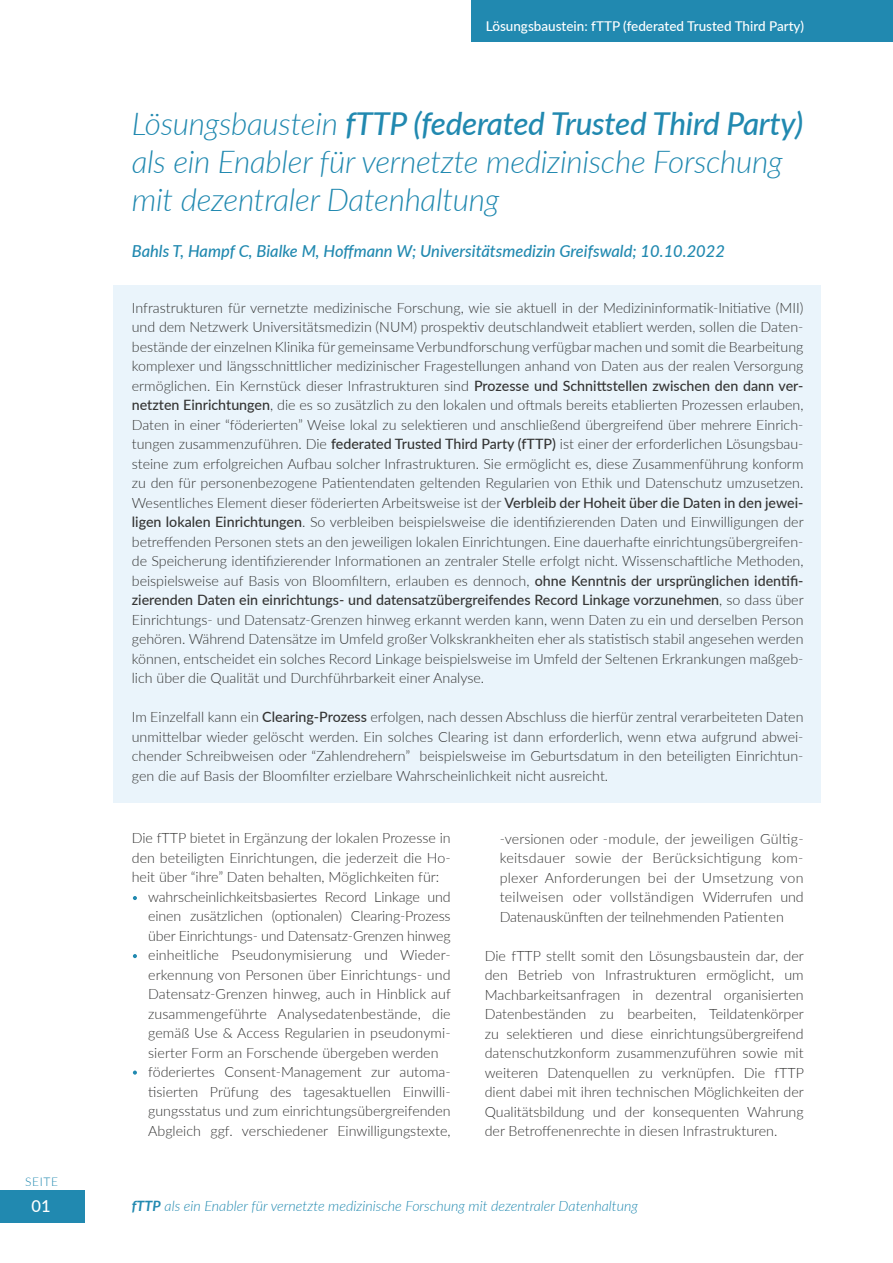
<style>
.page{position:relative;width:893px;height:1263px;background:#fff}
.page>*{position:absolute;margin:0;border:0;box-sizing:border-box;transform-origin:0 0}
.t1{font:italic 300 31.5px/37.8px "Lato";letter-spacing:-.01em;color:#2189b0}
.t2{font:italic 500 16.5px "Lato";color:#2189b0}
.t3{font:500 16.5px "Lato";color:#fff}
.t4{font:300 14.25px/19.5px "Lato";color:#343433;text-align:justify}
.t5{font:italic 300 14.25px "Lato";color:#2189b0}
.t6{font:500 13.5px "Lato";color:#fff}
.t7{font:300 12px "Lato";letter-spacing:.05em;color:#2189b0}
.s1{font-weight:500}
.s2{font-weight:700}
</style>
<div class="page">
<div style="left:114px;top:285px;width:707px;height:518px;background:#eaf4fb"></div>
<svg style="left:133px;top:896px;width:4px;height:4px"></svg>
<svg style="left:133px;top:954px;width:4px;height:4px"></svg>
<svg style="left:133px;top:1070px;width:4px;height:5px"></svg>
<div style="left:0;top:1190px;width:85px;height:32px;background:#2189b0"></div>
<div style="left:471px;top:0;width:422px;height:42px;background:#2189b0"></div>
<p class="t7" style="left:25px;top:1173px;width:34px">SEITE</p>
<p class="t3" style="left:32px;top:1194px;width:21px">01</p>
<p class="t6" style="left:486px;top:16px;width:320px">Lösungsbaustein: fTTP (federated Trusted Third Party)</p>
<h1 class="t1" style="left:132px;top:104px;width:673px">Lösungsbaustein <span class="s1">fTTP (federated Trusted Third Party) </span>als ein Enabler für vernetzte medizinische Forschung mit dezentraler Datenhaltung</h1>
<p class="t2" style="left:132px;top:239px;width:595px">Bahls T, Hampf C, Bialke M, Hoffmann W; Universitätsmedizin Greifswald; 10.10.2022</p>
<p class="t4" style="left:132px;top:297px;width:673px">Infrastrukturen für vernetzte medizinische Forschung, wie sie aktuell in der Medizininformatik-Initiative (MII) und dem Netzwerk Universitätsmedizin (NUM) prospektiv deutschlandweit etabliert werden, sollen die Daten&shy;bestände der einzelnen Klinika für gemeinsame Verbundforschung verfügbar machen und somit die Bearbeitung komplexer und längsschnittlicher medizinischer Fragestellungen anhand von Daten aus der realen Versorgung ermöglichen. Ein Kernstück dieser Infrastrukturen sind <span class="s1">Prozesse und Schnittstellen zwischen den dann ver&shy;netzten Einrichtungen</span>, die es so zusätzlich zu den lokalen und oftmals bereits etablierten Prozessen erlauben, Daten in einer “föderierten” Weise lokal zu selektieren und anschließend übergreifend über mehrere Einrich&shy;tungen zusammenzuführen. Die <span class="s1">federated Trusted Third Party (fTTP)</span> ist einer der erforderlichen Lösungsbau&shy;steine zum erfolgreichen Aufbau solcher Infrastrukturen. Sie ermöglicht es, diese Zusammenführung konform zu den für personenbezogene Patientendaten geltenden Regularien von Ethik und Datenschutz umzusetzen.<br>Wesentliches Element dieser föderierten Arbeitsweise ist der <span class="s1">Verbleib der Hoheit über die Daten in den jewei&shy;ligen lokalen Einrichtungen</span>. So verbleiben beispielsweise die identifizierenden Daten und Einwilligungen der betreffenden Personen stets an den jeweiligen lokalen Einrichtungen. Eine dauerhafte einrichtungsübergreifen&shy;de Speicherung identifizierender Informationen an zentraler Stelle erfolgt nicht. Wissenschaftliche Methoden, beispielsweise auf Basis von Bloomfiltern, erlauben es dennoch, <span class="s1">ohne Kenntnis der ursprünglichen identifi&shy;zierenden Daten ein einrichtungs- und datensatzübergreifendes Record Linkage vorzunehmen</span>, so dass über Einrichtungs- und Datensatz-Grenzen hinweg erkannt werden kann, wenn Daten zu ein und derselben Person gehören. Während Datensätze im Umfeld großer Volkskrankheiten eher als statistisch stabil angesehen werden können, entscheidet ein solches Record Linkage beispielsweise im Umfeld der Seltenen Erkrankungen maßgeb&shy;lich über die Qualität und Durchführbarkeit einer Analyse.</p>
<p class="t4" style="left:132px;top:707px;width:673px">Im Einzelfall kann ein <span class="s1">Clearing-Prozess</span> erfolgen, nach dessen Abschluss die hierfür zentral verarbeiteten Daten unmittelbar wieder gelöscht werden. Ein solches Clearing ist dann erforderlich, wenn etwa aufgrund abwei&shy;chender Schreibweisen oder “Zahlendrehern” beispielsweise im Geburtsdatum in den beteiligten Einrichtun&shy;gen die auf Basis der Bloomfilter erzielbare Wahrscheinlichkeit nicht ausreicht.</p>
<p class="t4" style="left:132px;top:828px;width:320px">Die fTTP bietet in Ergänzung der lokalen Prozesse in</p>
<p class="t4" style="left:132px;top:847px;width:320px">den beteiligten Einrichtungen, die jederzeit die Ho-</p>
<p class="t4" style="left:132px;top:867px;width:309px">heit über “ihre” Daten behalten, Möglichkeiten für:</p>
<p class="t4" style="left:148px;top:886px;width:304px">wahrscheinlichkeitsbasiertes Record Linkage und</p>
<p class="t4" style="left:148px;top:906px;width:304px">einen zusätzlichen (optionalen) Clearing-Prozess</p>
<p class="t4" style="left:148px;top:925px;width:304px">über Einrichtungs- und Datensatz-Grenzen hinweg</p>
<p class="t4" style="left:148px;top:945px;width:304px">einheitliche Pseudonymisierung und Wieder-</p>
<p class="t4" style="left:148px;top:964px;width:304px">erkennung von Personen über Einrichtungs- und</p>
<p class="t4" style="left:148px;top:984px;width:304px">Datensatz-Grenzen hinweg, auch in Hinblick auf</p>
<p class="t4" style="left:148px;top:1003px;width:304px">zusammengeführte Analysedatenbestände, die</p>
<p class="t4" style="left:148px;top:1023px;width:304px">gemäß Use &amp; Access Regularien in pseudonymi-</p>
<p class="t4" style="left:148px;top:1042px;width:292px">sierter Form an Forschende übergeben werden</p>
<p class="t4" style="left:148px;top:1062px;width:304px">föderiertes Consent-Management zur automa-</p>
<p class="t4" style="left:148px;top:1081px;width:304px">tisierten Prüfung des tagesaktuellen Einwilli-</p>
<p class="t4" style="left:148px;top:1101px;width:304px">gungsstatus und zum einrichtungsübergreifenden</p>
<p class="t4" style="left:148px;top:1120px;width:304px">Abgleich ggf. verschiedener Einwilligungstexte,</p>
<p class="t4" style="left:500px;top:828px;width:305px">-versionen oder -module, der jeweiligen Gültig&shy;keitsdauer sowie der Berücksichtigung kom&shy;plexer Anforderungen bei der Umsetzung von teilweisen oder vollständigen Widerrufen und Datenauskünften der teilnehmenden Patienten</p>
<p class="t4" style="left:485px;top:945px;width:321px">Die fTTP stellt somit den Lösungsbaustein dar, der den Betrieb von Infrastrukturen ermöglicht, um Machbarkeitsanfragen in dezentral organisierten Datenbeständen zu bearbeiten, Teildatenkörper zu selektieren und diese einrichtungsübergreifend datenschutzkonform zusammenzuführen sowie mit weiteren Datenquellen zu verknüpfen. Die fTTP dient dabei mit ihren technischen Möglichkeiten der Qualitätsbildung und der konsequenten Wahrung der Betroffenenrechte in diesen Infrastrukturen.</p>
<p class="t5" style="left:132px;top:1196px;width:508px"><span class="s2">fTTP</span> als ein Enabler für vernetzte medizinische Forschung mit dezentraler Datenhaltung</p>
</div>
